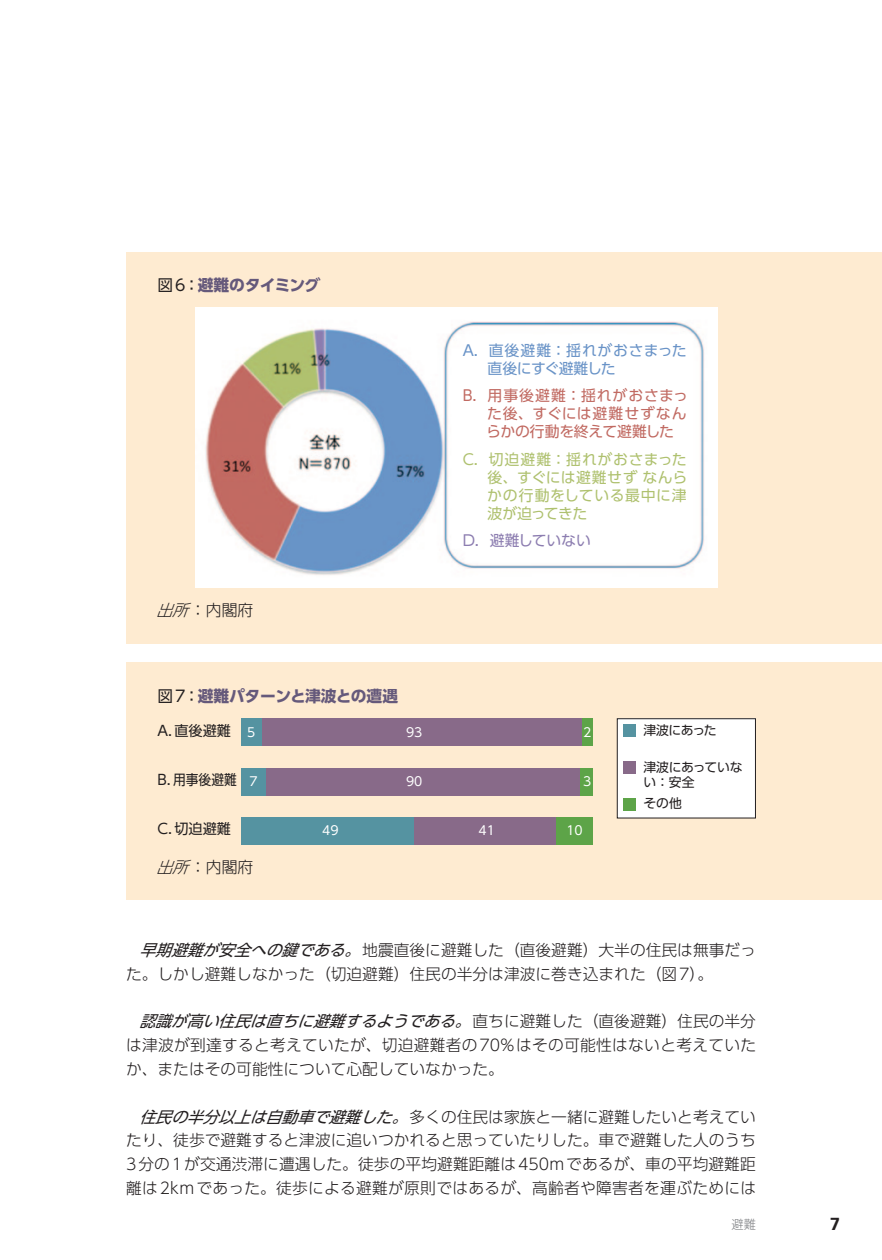
<style>
.page{position:relative;width:882px;height:1260px;background:#fff}
.page>*{position:absolute;margin:0;border:0;box-sizing:border-box;transform-origin:0 0}
.t1{font:700 17.5px "Univers LT Std";color:#231f20}
.t2{font:300 15.75px/23.8px "UD Shin Go Pro";color:#231f20;text-align:justify}
.t3{font:700 15.75px "UD Shin Go Pro";letter-spacing:-.02em;color:#65597b}
.t4{font:14.88px/17.8px "UD Shin Go Pro";letter-spacing:.035em;color:#afc16f;text-align:justify}
.t5{font:14.88px/17.8px "UD Shin Go Pro";letter-spacing:.015em;color:#c16a62;text-align:justify}
.t6{font:14.88px/17.8px "UD Shin Go Pro";color:#6993c7}
.t7{font:14.88px "UD Shin Go Pro";letter-spacing:-.01em;color:#8c7db0}
.t8{font:14.17px "UD Shin Go Pro";color:#231f20}
.t9{font:12.78px/15.4px "UD Shin Go Pro";letter-spacing:-.025em;color:#231f20}
.t10{font:12.42px "UD Shin Go Pro";color:#fff}
.t11{font:300 12.25px "UD Shin Go Pro";color:#808285}
.s1{font-weight:400;color:#231f20}
.s2{font-style:italic}
.s3{font-size:12.42px;color:#fff}
.s4{font-weight:400;font-style:italic}
</style>
<div class="page">
<div style="left:126px;top:252px;width:756px;height:391px;background:#feebd1"></div>
<img style="left:196px;top:307px;width:522px;height:281px">
<div style="left:126px;top:663px;width:756px;height:237px;background:#feebd1"></div>
<div style="left:241px;top:719px;width:352px;height:27px;background:#886a89"></div>
<div style="left:582px;top:719px;width:11px;height:27px;background:#5da448"></div>
<div style="left:241px;top:719px;width:20px;height:27px;background:#5593a1"></div>
<div style="left:241px;top:817px;width:352px;height:28px;background:#886a89"></div>
<div style="left:556px;top:817px;width:37px;height:28px;background:#5da448"></div>
<div style="left:241px;top:817px;width:172px;height:28px;background:#5593a1"></div>
<div style="left:241px;top:768px;width:352px;height:27px;background:#886a89"></div>
<div style="left:580px;top:768px;width:13px;height:27px;background:#5da448"></div>
<div style="left:241px;top:768px;width:25px;height:27px;background:#5593a1"></div>
<div style="left:617px;top:719px;width:138px;height:99px;background:#fff"></div>
<div style="left:617px;top:718px;width:139px;height:100px;border:1px solid #231f20"></div>
<div style="left:624px;top:725px;width:12px;height:12px;background:#5593a1"></div>
<div style="left:624px;top:798px;width:12px;height:12px;background:#5da448"></div>
<div style="left:624px;top:761px;width:12px;height:13px;background:#886a89"></div>
<p class="t3" style="left:158px;top:272px;width:165px"><span class="s1">図 6：</span>避難のタイミング</p>
<p class="t2" style="left:157px;top:598px;width:98px"><span class="s2">出所</span>：内閣府</p>
<p class="t6" style="left:488px;top:341px;width:201px;text-indent:-25px">A．直後避難：揺れがおさまった直後にすぐ避難した</p>
<p class="t5" style="left:486px;top:386px;width:203px;text-indent:-24px">B．用事後避難：揺れがおさまった後、すぐには避難せずなんらかの行動を終えて避難した</p>
<p class="t4" style="left:487px;top:450px;width:201px;text-indent:-25px">C．切迫避難：揺れがおさまった後、すぐには避難せず なんらかの行動をしている最中に津波が迫ってきた</p>
<p class="t7" style="left:463px;top:529px;width:130px">D．避難していない</p>
<p class="t3" style="left:158px;top:683px;width:242px"><span class="s1">図7：</span>避難パターンと津波との遭遇</p>
<p class="t8" style="left:158px;top:719px;width:99px">A．直後避難 <span class="s3">5</span></p>
<p class="t10" style="left:406px;top:722px;width:18px">93</p>
<p class="t10" style="left:583px;top:722px;width:10px">2</p>
<p class="t8" style="left:158px;top:768px;width:102px">B．用事後避難 <span class="s3">7</span></p>
<p class="t10" style="left:406px;top:771px;width:18px">90</p>
<p class="t10" style="left:583px;top:771px;width:10px">3</p>
<p class="t8" style="left:158px;top:817px;width:75px">C．切迫避難</p>
<p class="t10" style="left:322px;top:821px;width:18px">49</p>
<p class="t10" style="left:479px;top:821px;width:18px">41</p>
<p class="t10" style="left:566px;top:821px;width:18px">10</p>
<p class="t2" style="left:157px;top:855px;width:98px"><span class="s2">出所</span>：内閣府</p>
<p class="t9" style="left:643px;top:722px;width:75px">津波にあった</p>
<p class="t9" style="left:643px;top:759px;width:101px">津波にあっていない：安全</p>
<p class="t9" style="left:643px;top:795px;width:40px">その他</p>
<p class="t2" style="left:126px;top:938px;width:631px;text-indent:14px"><span class="s4">早期避難が安全への鍵である。</span>地震直後に避難した（直後避難）大半の住民は無事だった。しかし避難しなかった（切迫避難）住民の半分は津波に巻き込まれた（図7）。</p>
<p class="t2" style="left:126px;top:1009px;width:632px;text-indent:14px"><span class="s4">認識が高い住民は直ちに避難するようである。</span>直ちに避難した（直後避難）住民の半分は津波が到達すると考えていたが、切迫避難者の70%はその可能性はないと考えていたか、またはその可能性について心配していなかった。</p>
<p class="t2" style="left:126px;top:1104px;width:632px;text-indent:14px"><span class="s4">住民の半分以上は自動車で避難した。</span>多くの住民は家族と一緒に避難したいと考えていたり、徒歩で避難すると津波に追いつかれると思っていたりした。車で避難した人のうち3分の1が交通渋滞に遭遇した。徒歩の平均避難距離は450mであるが、車の平均避難距離は2kmであった。徒歩による避難が原則ではあるが、高齢者や障害者を運ぶためには</p>
<p class="t11" style="left:732px;top:1215px;width:26px">避難</p>
<p class="t1" style="left:830px;top:1214px;width:11px">7</p>
</div>
